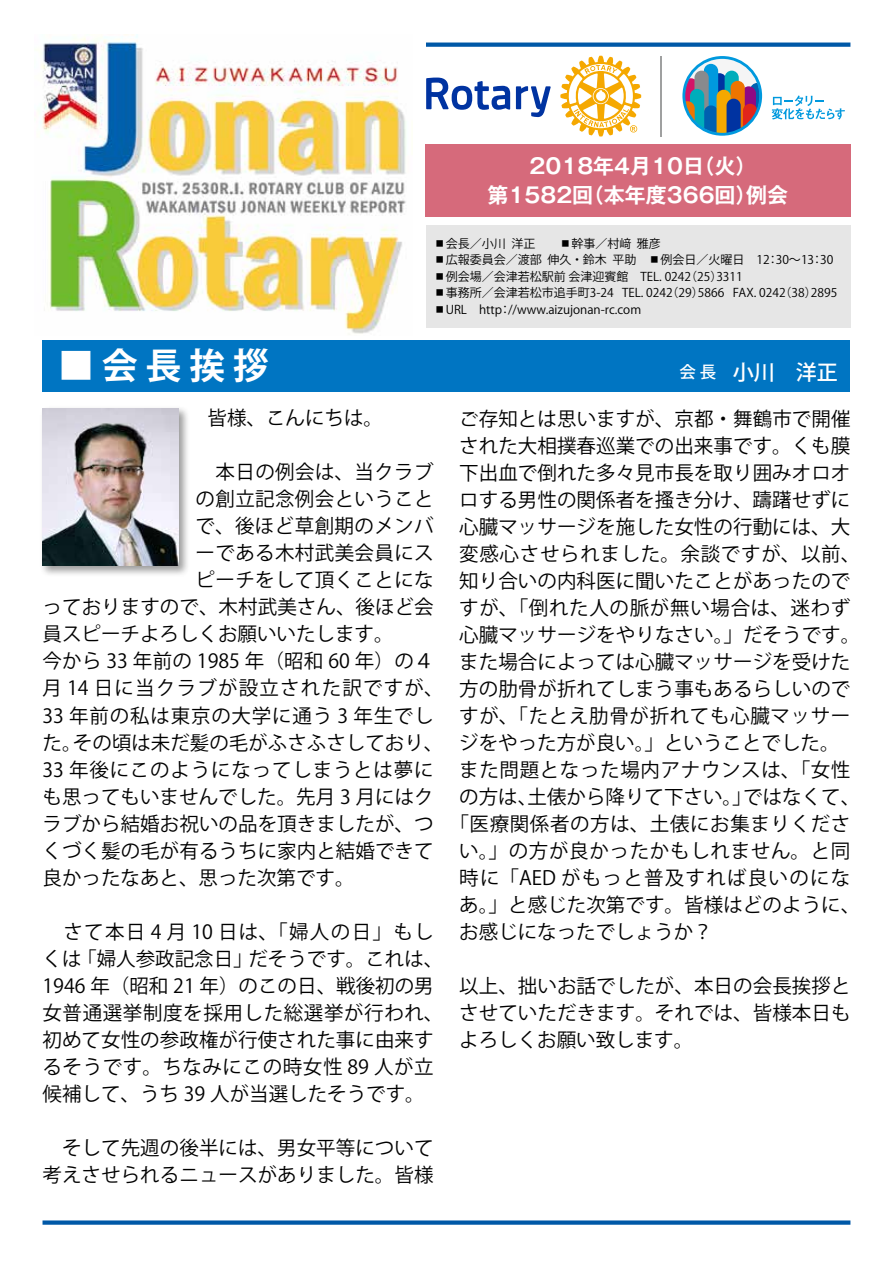
<style>
.page{position:relative;width:893px;height:1263px;background:#fff}
.page>*{position:absolute;margin:0;border:0;box-sizing:border-box;transform-origin:0 0}
.t1{font:700 36px "Koz Go Pro";color:#fff}
.t2{font:700 21px/28.5px "Gothic MB101 Pro De";color:#fff}
.t3{font:500 21px "Koz Go Pro";color:#fff}
.t4{font:19.5px/27px "Koz Go Pro";letter-spacing:.005em;color:#000}
.t5{font:19.5px "Koz Go Pro";letter-spacing:.035em;color:#000}
.t6{font:19.5px/27px "Koz Go Pro";letter-spacing:.07em;color:#000}
.t7{font:19.5px "Koz Go Pro";letter-spacing:.06em;color:#000}
.t8{font:19.5px "Koz Go Pro";letter-spacing:.04em;color:#000}
.t9{font:19.5px "Koz Go Pro";letter-spacing:.03em;color:#000}
.t10{font:19.5px "Koz Go Pro";letter-spacing:.065em;color:#000}
.t11{font:500 16.5px "Koz Go Pro";color:#fff}
.t12{font:12px/16.5px "Koz Go Pro";color:#000}
</style>
<div class="page">
<div style="left:43px;top:1220px;width:807px;height:5px;background:#0058a7"></div>
<svg style="left:426px;top:43px;width:424px;height:4px;background:#0e61ab"></svg>
<svg style="left:426px;top:78px;width:125px;height:39px"></svg>
<svg style="left:560px;top:56px;width:81px;height:81px"></svg>
<hr style="left:661px;top:56px;width:1px;height:81px;background:#9fa0a0">
<svg style="left:682px;top:56px;width:80px;height:80px"></svg>
<svg style="left:772px;top:96px;width:73px;height:24px"></svg>
<div style="left:43px;top:340px;width:807px;height:51px;background:#0075c2"></div>
<div style="left:425px;top:225px;width:425px;height:102px;background:#e6e6e6"></div>
<img style="left:38px;top:34px;width:368px;height:300px">
<div style="left:425px;top:145px;width:425px;height:72px;background:#d66a7b"></div>
<div style="left:39px;top:405px;width:151px;height:172px;background:#000;opacity:.4"></div>
<img style="left:43px;top:408px;width:136px;height:158px">
<p class="t2" style="left:746px;top:150px;width:43px;text-indent:-217px">2018年4月10 （日火(<br>例会</p>
<p class="t2" style="left:488px;top:178px;width:271px">第1582 （回本年度366回）</p>
<p class="t12" style="left:434px;top:236px;width:73px">▪会長／小川</p>
<p class="t12" style="left:511px;top:236px;width:121px">洋正　　▪幹事／村﨑</p>
<p class="t12" style="left:637px;top:236px;width:25px">雅彦</p>
<p class="t12" style="left:434px;top:252px;width:109px">▪広報委員会／渡部</p>
<p class="t12" style="left:612px;top:252px;width:133px">平助　▪例会日／火曜日</p>
<p class="t12" style="left:547px;top:252px;width:61px">伸久・鈴木</p>
<p class="t12" style="left:434px;top:269px;width:259px">▪例会場／会津若松駅前会津迎賓館　TEL. 0242</p>
<p class="t12" style="left:685px;top:269px;width:39px">)25(</p>
<p class="t12" style="left:716px;top:269px;width:28px">3311</p>
<p class="t12" style="left:756px;top:252px;width:78px">12：30〜13：30</p>
<p class="t12" style="left:499px;top:285px;width:144px;text-indent:-65px">▪事務所／会津若松市追手町3-24：//www.aizujonan-rc.com</p>
<p class="t12" style="left:667px;top:285px;width:39px">（29）</p>
<p class="t12" style="left:622px;top:285px;width:52px">TEL. 0242</p>
<p class="t12" style="left:698px;top:285px;width:28px">5866</p>
<p class="t12" style="left:434px;top:302px;width:70px">▪URL　http</p>
<p class="t12" style="left:780px;top:285px;width:39px">)38(</p>
<p class="t12" style="left:733px;top:285px;width:54px">FAX. 0242</p>
<p class="t12" style="left:811px;top:285px;width:28px">2895</p>
<h1 class="t1" style="left:58px;top:343px;width:213px">■会長挨拶</h1>
<p class="t4" style="left:208px;top:405px;width:177px">皆様、こんにちは。</p>
<p class="t4" style="left:196px;top:459px;width:240px">　本日の例会は、当クラブ</p>
<p class="t4" style="left:196px;top:486px;width:240px">の創立記念例会ということ</p>
<p class="t4" style="left:196px;top:513px;width:240px">で、後ほど草創期のメンバ</p>
<p class="t4" style="left:196px;top:540px;width:240px">ーである木村武美会員にス</p>
<p class="t4" style="left:196px;top:567px;width:240px">ピーチをして頂くことにな</p>
<p class="t4" style="left:43px;top:594px;width:393px">っておりますので、木村武美さん、後ほど会</p>
<p class="t4" style="left:43px;top:621px;width:352px">員スピーチよろしくお願いいたします。</p>
<p class="t4" style="left:43px;top:648px;width:393px">今から 33 年前の 1985 年（昭和 60 年）の４</p>
<p class="t7" style="left:43px;top:676px;width:402px">月 14 日に当クラブが設立された訳ですが、</p>
<p class="t8" style="left:43px;top:703px;width:393px">33 年前の私は東京の大学に通う 3 年生でし</p>
<p class="t4" style="left:73px;top:729px;width:372px">その頃は未だ髪の毛がふさふさしており、</p>
<p class="t4" style="left:43px;top:729px;width:393px">た。<br>33 年後にこのようになってしまうとは夢にも思ってもいませんでした。先月 3 月にはクラブから結婚お祝いの品を頂きましたが、つくづく髪の毛が有るうちに家内と結婚できて良かったなあと、思った次第です。</p>
<p class="t6" style="left:248px;top:918px;width:197px;text-indent:-206px">　さて本日 4 月 10 日は、「婦人の日」もしだそうです。これは、</p>
<p class="t4" style="left:77px;top:945px;width:177px">「婦人参政記念日」</p>
<p class="t4" style="left:43px;top:945px;width:402px">くは<br>1946 年（昭和 21 年）のこの日、戦後初の男女普通選挙制度を採用した総選挙が行われ、初めて女性の参政権が行使された事に由来するそうです。ちなみにこの時女性 89 人が立候補して、うち 39 人が当選したそうです。</p>
<p class="t4" style="left:43px;top:1134px;width:393px">　そして先週の後半には、男女平等について考えさせられるニュースがありました。皆様</p>
<p class="t3" style="left:733px;top:359px;width:106px">小川　洋正</p>
<p class="t11" style="left:679px;top:362px;width:55px">会長　</p>
<p class="t4" style="left:459px;top:405px;width:393px">ご存知とは思いますが、京都・舞鶴市で開催</p>
<p class="t4" style="left:459px;top:432px;width:393px">された大相撲春巡業での出来事です。くも膜</p>
<p class="t4" style="left:459px;top:459px;width:393px">下出血で倒れた多々見市長を取り囲みオロオ</p>
<p class="t4" style="left:459px;top:486px;width:393px">ロする男性の関係者を搔き分け、躊躇せずに</p>
<p class="t4" style="left:459px;top:513px;width:393px">心臓マッサージを施した女性の行動には、大</p>
<p class="t5" style="left:459px;top:541px;width:402px">変感心させられました。余談ですが、以前、</p>
<p class="t4" style="left:459px;top:567px;width:393px">知り合いの内科医に聞いたことがあったので</p>
<p class="t5" style="left:459px;top:595px;width:393px">すが、「倒れた人の脈が無い場合は、迷わず</p>
<p class="t4" style="left:459px;top:621px;width:403px">心臓マッサージをやりなさい。」だそうです。</p>
<p class="t4" style="left:459px;top:648px;width:393px">また場合によっては心臓マッサージを受けた</p>
<p class="t4" style="left:459px;top:675px;width:393px">方の肋骨が折れてしまう事もあるらしいので</p>
<p class="t5" style="left:459px;top:703px;width:393px">すが、「たとえ肋骨が折れても心臓マッサー</p>
<p class="t4" style="left:459px;top:729px;width:382px">ジをやった方が良い。」ということでした。</p>
<p class="t5" style="left:459px;top:757px;width:393px">また問題となった場内アナウンスは、「女性</p>
<p class="t4" style="left:743px;top:783px;width:118px">ではなくて、</p>
<p class="t4" style="left:459px;top:783px;width:79px">の方は、</p>
<p class="t9" style="left:449px;top:811px;width:402px">「医療関係者の方は、土俵にお集まりくださ</p>
<p class="t5" style="left:459px;top:838px;width:393px">い。」の方が良かったかもしれません。と同</p>
<p class="t10" style="left:459px;top:865px;width:393px">時に「AED がもっと普及すれば良いのにな</p>
<p class="t4" style="left:459px;top:892px;width:402px">あ。」と感じた次第です。皆様はどのように、</p>
<p class="t4" style="left:459px;top:919px;width:255px">お感じになったでしょうか?</p>
<p class="t4" style="left:459px;top:973px;width:393px;text-align:justify">以上、拙いお話でしたが、本日の会長挨拶とさせていただきます。それでは、皆様本日もよろしくお願い致します。</p>
<p class="t4" style="left:527px;top:783px;width:226px">土俵から降りて下さい。」</p>
</div>
